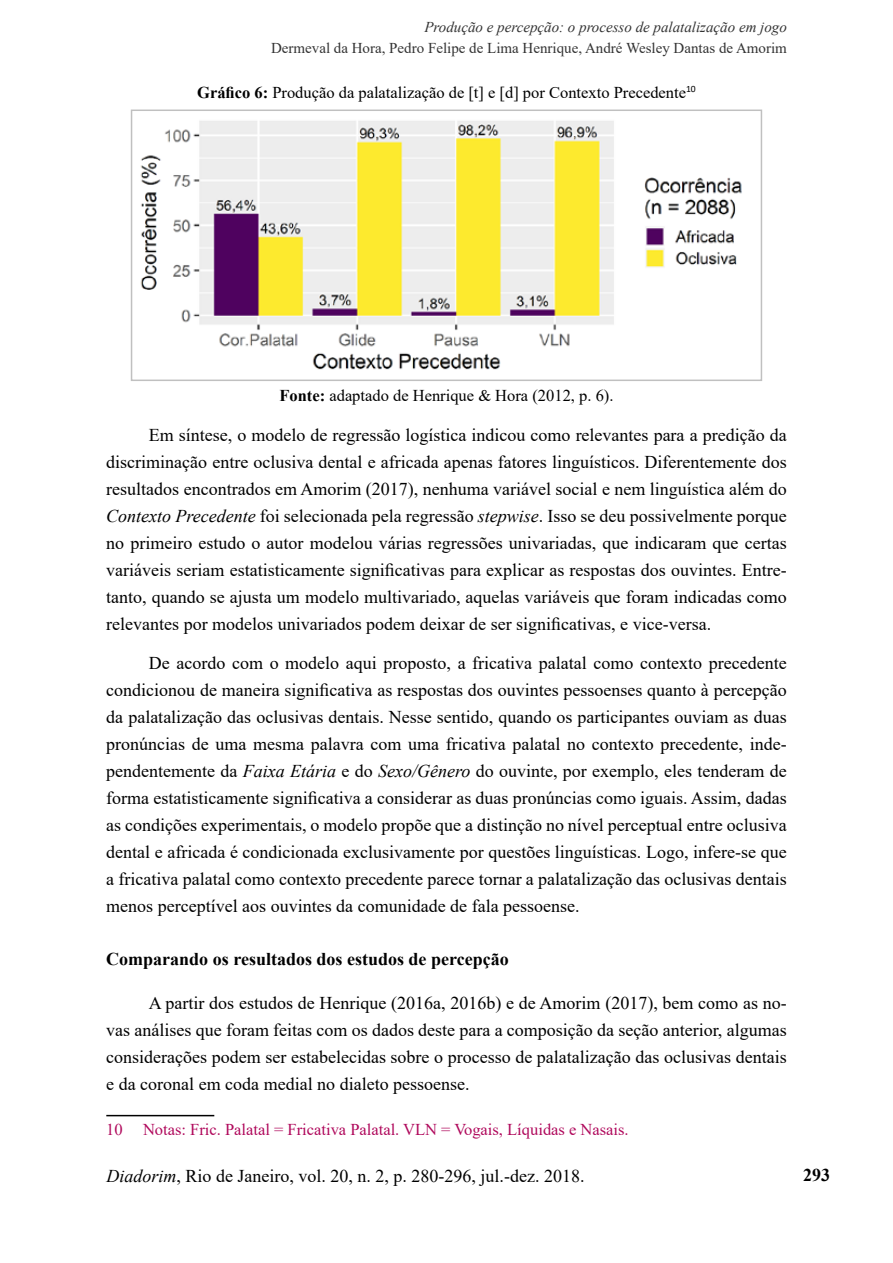
<style>
.page{position:relative;width:893px;height:1263px;background:#fff}
.page>*{position:absolute;margin:0;border:0;box-sizing:border-box;transform-origin:0 0}
.t1{font:18px/27px "Times New Roman";color:#000;text-align:justify}
.t2{font:700 18px "Times New Roman";color:#000}
.t3{font:16.5px "Times New Roman";color:#000}
.t4{font:16.5px "Times New Roman";color:#b0095c}
.t5{font:15px "Times New Roman";color:#333}
.t6{font:italic 15px "Times New Roman";color:#333}
.s1{font-weight:700}
.s2{font-style:italic}
</style>
<div class="page">
<img style="left:140px;top:121px;width:602px;height:249px">
<div style="left:131px;top:110px;width:631px;height:271px;border:2px solid #c0c0c0"></div>
<hr style="left:106px;top:1115px;width:108px;height:1px;background:#000">
<p class="t6" style="left:424px;top:16px;width:364px">Produção e percepção: o processo de palatalização em jogo</p>
<p class="t5" style="left:271px;top:37px;width:517px">Dermeval da Hora, Pedro Felipe de Lima Henrique, André Wesley Dantas de Amorim</p>
<p class="t3" style="left:197px;top:80px;width:500px"><span class="s1">Gráfico 6:</span> Produção da palatalização de [t] e [d] por Contexto Precedente<sup>10</sup></p>
<p class="t3" style="left:279px;top:384px;width:336px"><span class="s1">Fonte:</span> adaptado de Henrique &amp; Hora (2012, p. 6).</p>
<p class="t1" style="left:106px;top:420px;width:682px;text-indent:43px">Em síntese, o modelo de regressão logística indicou como relevantes para a predição da discriminação entre oclusiva dental e africada apenas fatores linguísticos. Diferentemente dos resultados encontrados em Amorim (2017), nenhuma variável social e nem linguística além do <span class="s2">Contexto Precedente</span> foi selecionada pela regressão <span class="s2">stepwise</span>. Isso se deu possivelmente porque no primeiro estudo o autor modelou várias regressões univariadas, que indicaram que certas variáveis seriam estatisticamente significativas para explicar as respostas dos ouvintes. Entre&shy;tanto, quando se ajusta um modelo multivariado, aquelas variáveis que foram indicadas como relevantes por modelos univariados podem deixar de ser significativas, e vice-versa.</p>
<p class="t1" style="left:106px;top:649px;width:682px;text-indent:43px">De acordo com o modelo aqui proposto, a fricativa palatal como contexto precedente condicionou de maneira significativa as respostas dos ouvintes pessoenses quanto à percepção da palatalização das oclusivas dentais. Nesse sentido, quando os participantes ouviam as duas pronúncias de uma mesma palavra com uma fricativa palatal no contexto precedente, inde&shy;pendentemente da <span class="s2">Faixa Etária</span> e do <span class="s2">Sexo/Gênero</span> do ouvinte, por exemplo, eles tenderam de forma estatisticamente significativa a considerar as duas pronúncias como iguais. Assim, dadas as condições experimentais, o modelo propõe que a distinção no nível perceptual entre oclusiva dental e africada é condicionada exclusivamente por questões linguísticas. Logo, infere-se que a fricativa palatal como contexto precedente parece tornar a palatalização das oclusivas dentais menos perceptível aos ouvintes da comunidade de fala pessoense.</p>
<p class="t2" style="left:106px;top:946px;width:404px">Comparando os resultados dos estudos de percepção</p>
<p class="t1" style="left:106px;top:989px;width:682px;text-indent:43px">A partir dos estudos de Henrique (2016a, 2016b) e de Amorim (2017), bem como as no&shy;vas análises que foram feitas com os dados deste para a composição da seção anterior, algumas considerações podem ser estabelecidas sobre o processo de palatalização das oclusivas dentais e da coronal em coda medial no dialeto pessoense.</p>
<p class="t4" style="left:106px;top:1118px;width:524px">10 Notas: Fric. Palatal = Fricativa Palatal. VLN = Vogais, Líquidas e Nasais.</p>
<p class="t1" style="left:107px;top:1162px;width:479px"><span class="s2">Diadorim</span>, Rio de Janeiro, vol. 20, n. 2, p. 280-296, jul.-dez. 2018.</p>
<p class="t2" style="left:803px;top:1162px;width:28px">293</p>
</div>
